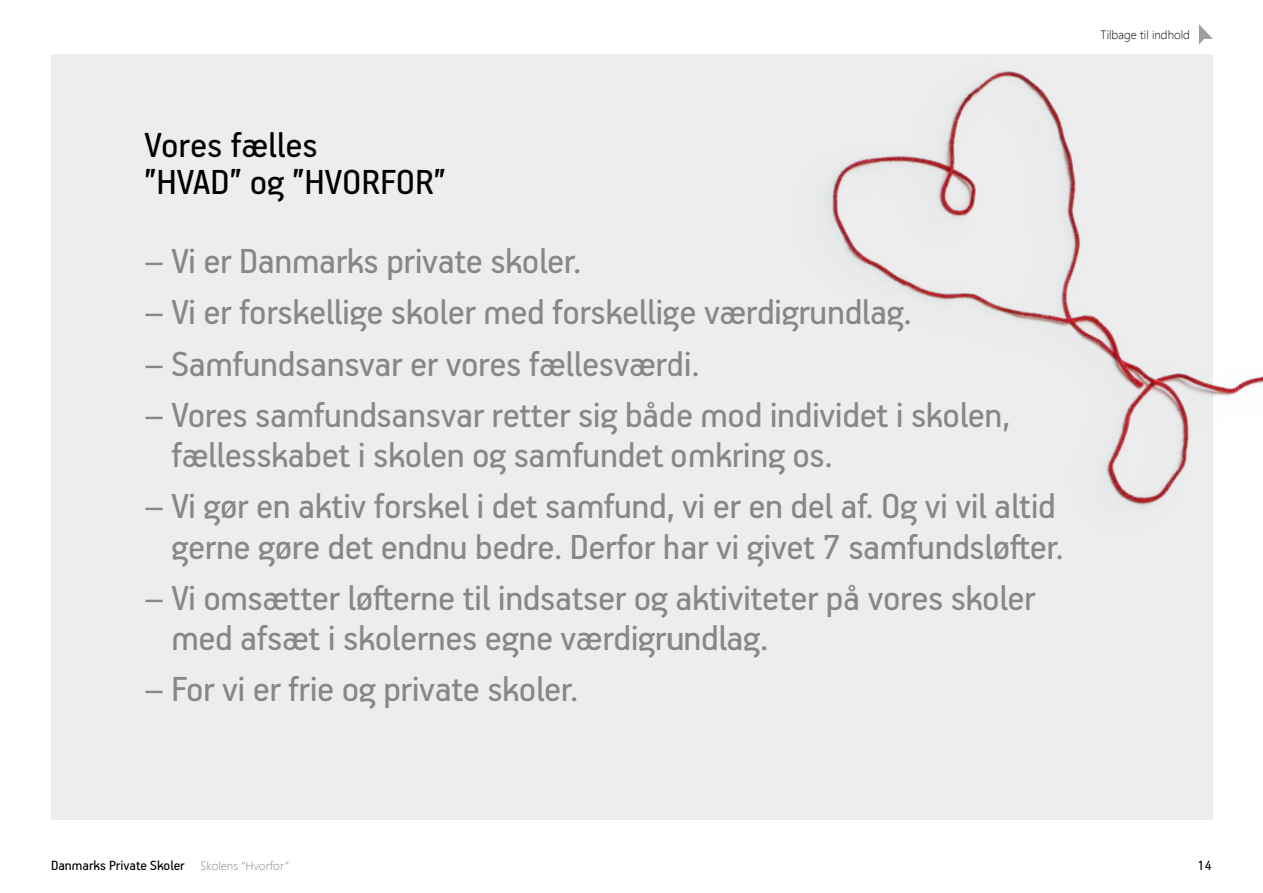
<style>
.page{position:relative;width:1263px;height:893px;background:#fff}
.page>*{position:absolute;margin:0;border:0;box-sizing:border-box;transform-origin:0 0}
.t1{font:39px/40.5px "PF Handbook Pro";letter-spacing:-.01em;color:#878786}
.t2{font:39px/37.5px "PF Handbook Pro";color:#000}
.t3{font:15px "PF Handbook Pro";color:#000}
.t4{font:300 12px "Segoe UI";color:#000}
.s1{font-family:"Segoe UI";font-weight:300;font-size:12px;color:#878786}
</style>
<div class="page">
<div style="left:51px;top:54px;width:1162px;height:765px;background:#ededed"></div>
<img style="left:828px;top:24px;width:435px;height:482px">
<p class="t2" style="left:145px;top:128px;width:303px">Vores fælles<br>”HVAD” og ”HVORFOR”</p>
<p class="t1" style="left:145px;top:244px;width:438px">– Vi er Danmarks private skoler.</p>
<p class="t1" style="left:145px;top:295px;width:769px">– Vi er forskellige skoler med forskellige værdigrundlag.</p>
<p class="t1" style="left:145px;top:346px;width:557px">– Samfundsansvar er vores fællesværdi.</p>
<p class="t1" style="left:171px;top:397px;width:840px;text-indent:-27px">– Vores samfundsansvar retter sig både mod individet i skolen, fællesskabet i skolen og samfundet omkring os.</p>
<p class="t1" style="left:145px;top:488px;width:921px;text-align:right">– Vi gør en aktiv forskel i det samfund, vi er en del af. Og vi vil altid gerne gøre det endnu bedre. Derfor har vi givet 7 samfundsløfter.</p>
<p class="t1" style="left:171px;top:580px;width:866px;text-indent:-27px">– Vi omsætter løfterne til indsatser og aktiviteter på vores skoler med afsæt i skolernes egne værdigrundlag.</p>
<p class="t1" style="left:145px;top:671px;width:435px">– For vi er frie og private skoler.</p>
<p class="t4" style="left:1100px;top:30px;width:91px">Tilbage til indhold</p>
<p class="t3" style="left:51px;top:860px;width:240px">Danmarks Private Skoler <span class="s1">Skolens “Hvorfor”</span></p>
<p class="t3" style="left:1197px;top:860px;width:16px">14</p>
</div>
